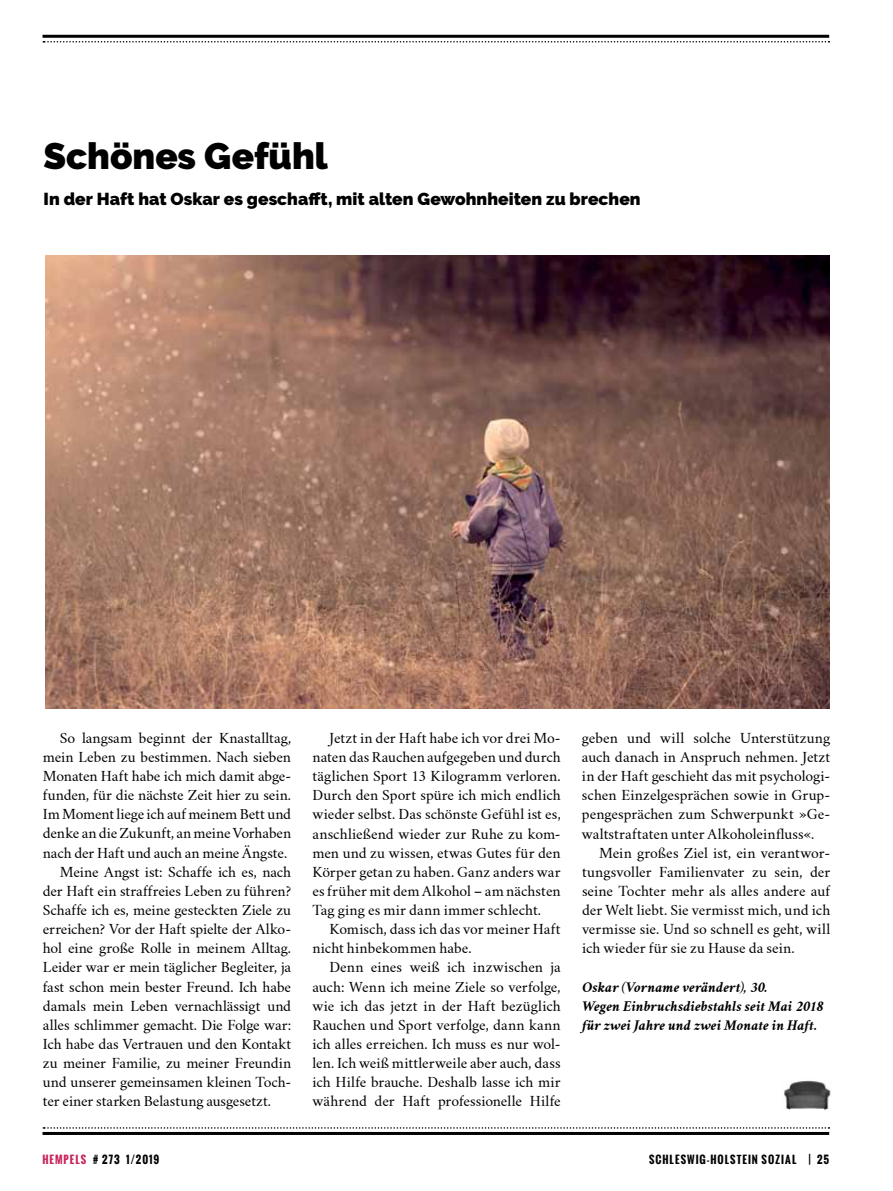
<style>
.page{position:relative;width:893px;height:1191px;background:#fff}
.page>*{position:absolute;margin:0;border:0;box-sizing:border-box;transform-origin:0 0}
.t1{font:900 36.75px "Raleway";color:#000}
.t2{font:900 17.25px "Raleway";letter-spacing:.005em;color:#000}
.t3{font:13.5px/19.2px "Crimson Text";letter-spacing:-.005em;color:#000;text-align:justify}
.t4{font:italic 700 13.5px/19.2px "Crimson Text";color:#000}
.t5{font:700 10.5px "Oswald";letter-spacing:.1em;color:#000}
.s1{color:#c82258}
</style>
<div class="page">
<hr style="left:43px;top:35px;width:786px;height:3px;background:#000">
<svg style="left:43px;top:41px;width:786px;height:2px"></svg>
<hr style="left:43px;top:1132px;width:786px;height:3px;background:#000">
<svg style="left:43px;top:1127px;width:786px;height:1px"></svg>
<img style="left:45px;top:255px;width:784px;height:454px">
<img style="left:784px;top:1080px;width:47px;height:29px">
<h1 class="t1" style="left:44px;top:134px;width:286px">Schönes Gefühl</h1>
<p class="t2" style="left:44px;top:189px;width:599px">In der Haft hat Oskar es geschafft, mit alten Gewohnheiten zu brechen</p>
<p class="t3" style="left:60px;top:728px;width:233px">So langsam beginnt der Knastalltag,</p>
<p class="t3" style="left:43px;top:747px;width:250px">mein Leben zu bestimmen. Nach sieben</p>
<p class="t3" style="left:43px;top:766px;width:250px">Monaten Haft habe ich mich damit abge-</p>
<p class="t3" style="left:43px;top:785px;width:250px">funden, für die nächste Zeit hier zu sein.</p>
<p class="t3" style="left:43px;top:805px;width:250px">Im Moment liege ich auf meinem Bett und</p>
<p class="t3" style="left:43px;top:824px;width:250px">denke an die Zukunft, an meine Vorhaben</p>
<p class="t3" style="left:43px;top:843px;width:246px">nach der Haft und auch an meine Ängste.</p>
<p class="t3" style="left:60px;top:862px;width:233px">Meine Angst ist: Schaffe ich es, nach</p>
<p class="t3" style="left:43px;top:881px;width:250px">der Haft ein straffreies Leben zu führen?</p>
<p class="t3" style="left:43px;top:900px;width:250px">Schaffe ich es, meine gesteckten Ziele zu</p>
<p class="t3" style="left:43px;top:919px;width:250px">erreichen? Vor der Haft spielte der Alko-</p>
<p class="t3" style="left:43px;top:938px;width:250px">hol eine große Rolle in meinem Alltag.</p>
<p class="t3" style="left:43px;top:958px;width:250px">Leider war er mein täglicher Begleiter, ja</p>
<p class="t3" style="left:43px;top:977px;width:250px">fast schon mein bester Freund. Ich habe</p>
<p class="t3" style="left:43px;top:996px;width:250px">damals mein Leben vernachlässigt und</p>
<p class="t3" style="left:43px;top:1015px;width:250px">alles schlimmer gemacht. Die Folge war:</p>
<p class="t3" style="left:43px;top:1034px;width:250px">Ich habe das Vertrauen und den Kontakt</p>
<p class="t3" style="left:43px;top:1053px;width:250px">zu meiner Familie, zu meiner Freundin</p>
<p class="t3" style="left:43px;top:1072px;width:250px">und unserer gemeinsamen kleinen Toch-</p>
<p class="t3" style="left:43px;top:1092px;width:230px">ter einer starken Belastung ausgesetzt.</p>
<p class="t3" style="left:312px;top:728px;width:250px;text-indent:17px">Jetzt in der Haft habe ich vor drei Mo&shy;naten das Rauchen aufgegeben und durch täglichen Sport 13 Kilogramm verloren.<br>Durch den Sport spüre ich mich endlich wieder selbst. Das schönste Gefühl ist es, anschließend wieder zur Ruhe zu kom&shy;men und zu wissen, etwas Gutes für den Körper getan zu haben. Ganz anders war es früher mit dem Alkohol – am nächsten Tag ging es mir dann immer schlecht.</p>
<p class="t3" style="left:312px;top:919px;width:250px;text-indent:17px">Komisch, dass ich das vor meiner Haft nicht hinbekommen habe.</p>
<p class="t3" style="left:312px;top:958px;width:250px;text-indent:17px">Denn eines weiß ich inzwischen ja auch: Wenn ich meine Ziele so verfolge, wie ich das jetzt in der Haft bezüglich Rauchen und Sport verfolge, dann kann ich alles erreichen. Ich muss es nur wol&shy;len. Ich weiß mittlerweile aber auch, dass ich Hilfe brauche. Deshalb lasse ich mir während der Haft professionelle Hilfe</p>
<p class="t3" style="left:582px;top:728px;width:250px">geben und will solche Unterstützung auch danach in Anspruch nehmen. Jetzt in der Haft geschieht das mit psychologi&shy;schen Einzelgesprächen sowie in Grup&shy;pengesprächen zum Schwerpunkt »Ge&shy;waltstraftaten unter Alkoholeinfluss«.</p>
<p class="t3" style="left:582px;top:843px;width:250px;text-indent:17px">Mein großes Ziel ist, ein verantwor&shy;tungsvoller Familienvater zu sein, der seine Tochter mehr als alles andere auf der Welt liebt. Sie vermisst mich, und ich vermisse sie. Und so schnell es geht, will ich wieder für sie zu Hause da sein.</p>
<p class="t4" style="left:582px;top:977px;width:242px">Oskar (Vorname verändert), 30.<br>Wegen Einbruchsdiebstahls seit Mai 2018 für zwei Jahre und zwei Monate in Haft.</p>
<p class="t5" style="left:43px;top:1151px;width:118px"><span class="s1">HEMPELS</span> # 273 1/2019</p>
<p class="t5" style="left:649px;top:1151px;width:182px">SCH LESWIG-HOLSTEIN SOZIAL | 25</p>
</div>
